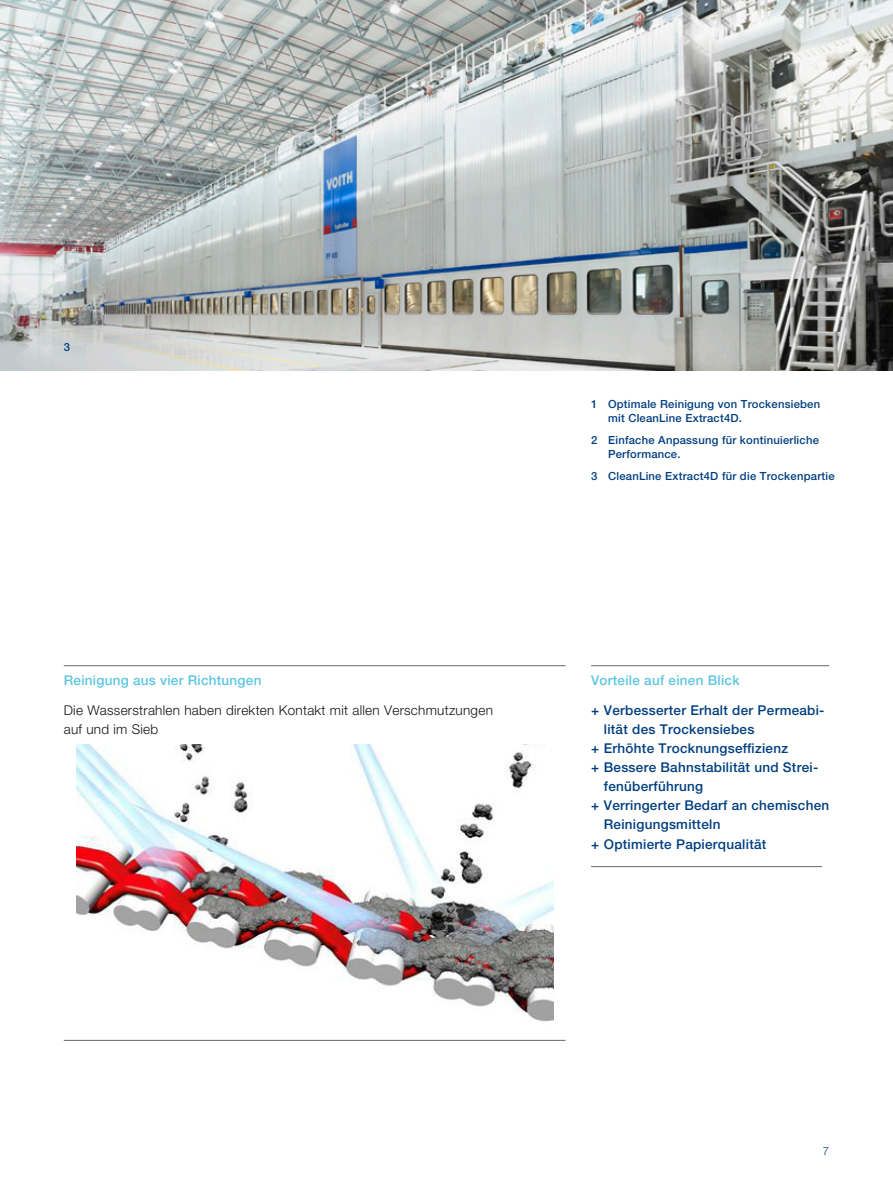
<style>
.page{position:relative;width:893px;height:1191px;background:#fff}
.page>*{position:absolute;margin:0;border:0;box-sizing:border-box;transform-origin:0 0}
.t1{font:500 13.5px/19.2px "Helvetica Neue LT Pro";letter-spacing:.02em;color:#003e7f}
.Copytext{font:300 13.5px "Helvetica Neue LT Pro";letter-spacing:.02em;color:#151616}
.Infobox_-_Headline{font:500 13.5px "Helvetica Neue LT Pro";letter-spacing:.02em;color:#5dc6e0}
.Caption_Short_Voith{font:500 11.25px/14.4px "Helvetica Neue LT Pro";letter-spacing:.02em;color:#003e7f}
.Page_Number{font:300 11.25px "Helvetica Neue LT Pro";color:#003e7f}
.Caption_Short_White{font:500 11.25px "Helvetica Neue LT Pro";color:#003e7f}
</style>
<div class="page">
<img style="left:76px;top:744px;width:477px;height:278px">
<hr style="left:591px;top:665px;width:238px;height:1px;background:#686868">
<hr style="left:64px;top:1040px;width:502px;height:1px;background:#686868">
<hr style="left:591px;top:866px;width:231px;height:1px;background:#686868">
<hr style="left:64px;top:665px;width:502px;height:1px;background:#686868">
<img style="left:0;top:0;width:893px;height:370px">
<p class="Caption_Short_White" style="left:64px;top:340px;width:8px">3</p>
<p class="Infobox_-_Headline" style="left:64px;top:672px;width:199px">Reinigung aus vier Richtungen</p>
<p class="Copytext" style="left:64px;top:701px;width:431px">Die Wasserstrahlen haben direkten Kontakt mit allen Verschmutzungen</p>
<p class="Copytext" style="left:64px;top:720px;width:96px">auf und im Sieb</p>
<p class="Caption_Short_Voith" style="left:608px;top:396px;width:214px;text-indent:-17px">1 Optimale Reinigung von Trockensieben mit CleanLine Extract4D.</p>
<p class="Caption_Short_Voith" style="left:608px;top:432px;width:212px;text-indent:-17px">2 Einfache Anpassung für kontinuierliche<br>Performance.</p>
<p class="Caption_Short_Voith" style="left:591px;top:468px;width:245px">3 CleanLine Extract4D für die Trockenpartie</p>
<p class="Infobox_-_Headline" style="left:591px;top:672px;width:150px">Vorteile auf einen Blick</p>
<p class="t1" style="left:604px;top:700px;width:222px;text-indent:-13px">+ Verbesserter Erhalt der Permeabi&shy;lität des Trockensiebes</p>
<p class="t1" style="left:591px;top:738px;width:199px">+ Erhöhte Trocknungseffizienz</p>
<p class="t1" style="left:604px;top:757px;width:216px;text-indent:-13px">+ Bessere Bahnstabilität und Strei&shy;fenüberführung</p>
<p class="t1" style="left:604px;top:795px;width:227px;text-indent:-13px">+ Verringerter Bedarf an chemischen<br>Reinigungsmitteln</p>
<p class="t1" style="left:591px;top:834px;width:177px">+ Optimierte Papierqualität</p>
<p class="Page_Number" style="left:823px;top:1144px;width:8px">7</p>
</div>
